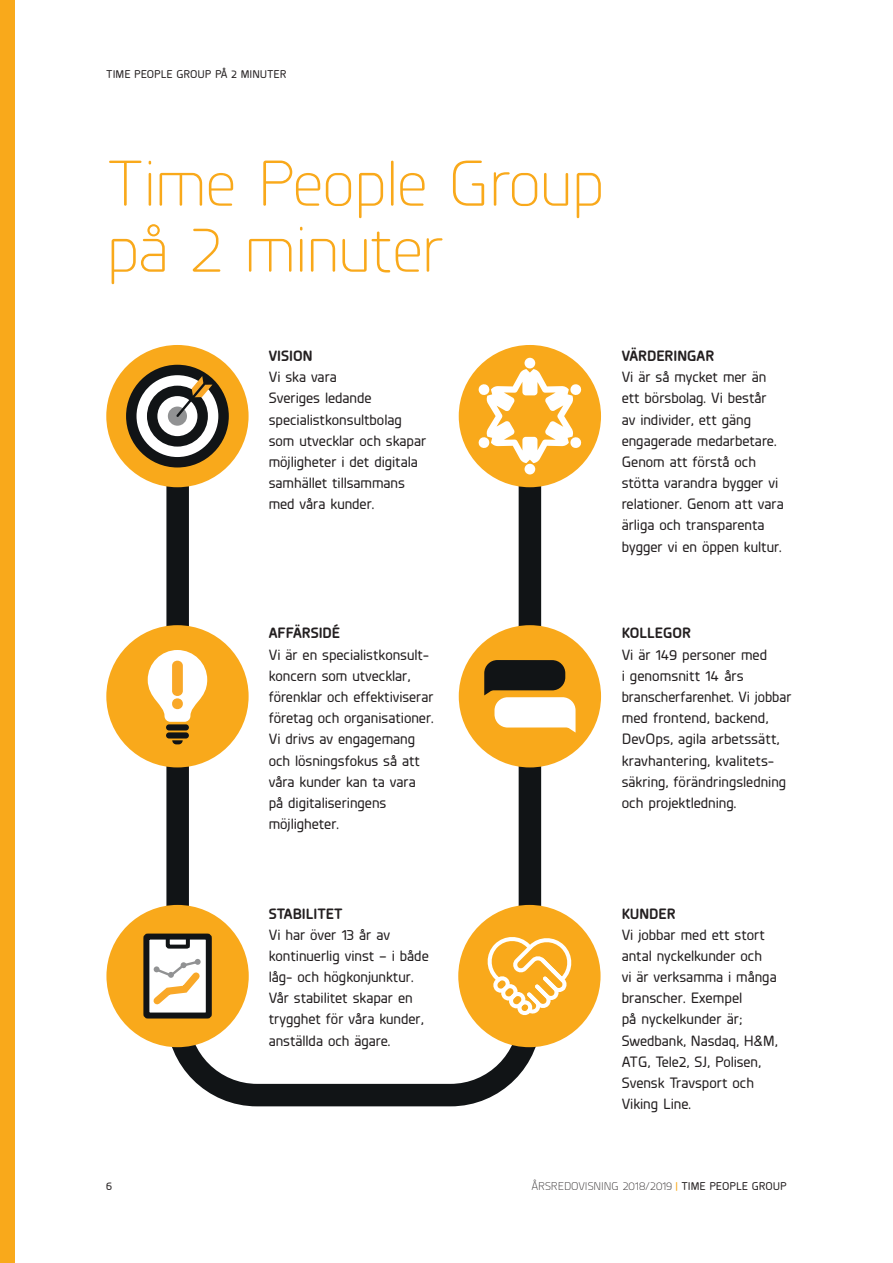
<style>
.page{position:relative;width:893px;height:1263px;background:#fff}
.page>*{position:absolute;margin:0;border:0;box-sizing:border-box;transform-origin:0 0}
.t1{font:300 64.5px/66px "Planer";letter-spacing:-.015em;color:#f9a91b}
.t2{font:500 15px/21.1px "Planer";color:#231f20}
.t3{font:700 15px "Planer";color:#231f20}
.t4{font:300 11.25px "Planer";letter-spacing:-.005em;color:#231f20}
.t5{font:500 11.25px "Planer";letter-spacing:-.005em;color:#231f20}
.s1{font-weight:500;color:#f9a91b}
.s2{font-weight:500}
</style>
<div class="page">
<div style="left:0;top:0;width:15px;height:1263px;background:#f9a91b"></div>
<svg style="left:156px;top:395px;width:396px;height:712px"></svg>
<div style="left:459px;top:625px;width:142px;height:142px;background:#f9a91b;border-radius:50%"></div>
<svg style="left:484px;top:660px;width:91px;height:72px"></svg>
<div style="left:106px;top:625px;width:143px;height:142px;background:#f9a91b;border-radius:50%"></div>
<div style="left:166px;top:724px;width:23px;height:6px;background:#111416;border-radius:3px"></div>
<div style="left:166px;top:732px;width:23px;height:6px;background:#111416;border-radius:3px"></div>
<svg style="left:172px;top:740px;width:11px;height:4px"></svg>
<svg style="left:148px;top:650px;width:59px;height:72px"></svg>
<div style="left:172px;top:698px;width:11px;height:11px;background:#f9a828;border-radius:5px"></div>
<div style="left:172px;top:661px;width:11px;height:35px;background:#f9a828;border-radius:5px"></div>
<div style="left:106px;top:905px;width:143px;height:142px;background:#f9a91b;border-radius:50%"></div>
<div style="left:146px;top:936px;width:63px;height:79px;background:#fff"></div>
<div style="left:143px;top:933px;width:69px;height:85px;border:6px solid #111416"></div>
<div style="left:166px;top:935px;width:24px;height:13px;border:4px solid #111416"></div>
<svg style="left:147px;top:959px;width:59px;height:52px"></svg>
<div style="left:106px;top:345px;width:143px;height:142px;background:#f9a91b;border-radius:50%"></div>
<div style="left:126px;top:365px;width:103px;height:102px;background:#111416;border-radius:50%"></div>
<div style="left:137px;top:375px;width:81px;height:82px;background:#fff;border-radius:50%"></div>
<div style="left:147px;top:386px;width:61px;height:61px;background:#111416;border-radius:50%"></div>
<div style="left:157px;top:396px;width:40px;height:40px;background:#fff;border-radius:50%"></div>
<div style="left:168px;top:406px;width:19px;height:20px;background:#919293;border-radius:50%"></div>
<svg style="left:174px;top:376px;width:38px;height:43px"></svg>
<div style="left:459px;top:345px;width:142px;height:142px;background:#f9a91b;border-radius:50%"></div>
<div style="left:524px;top:358px;width:11px;height:10px;background:#fff;border-radius:50%"></div>
<div style="left:524px;top:464px;width:11px;height:10px;background:#fff;border-radius:50%"></div>
<svg style="left:478px;top:369px;width:104px;height:94px"></svg>
<div style="left:458px;top:905px;width:143px;height:142px;background:#f9a91b;border-radius:50%"></div>
<svg style="left:487px;top:937px;width:85px;height:78px"></svg>
<p class="t5" style="left:106px;top:66px;width:182px">TIME PEOPLE GROUP PÅ 2 MINUTER</p>
<p class="t1" style="left:106px;top:149px;width:500px">Time People Group på 2 minuter</p>
<p class="t3" style="left:269px;top:345px;width:45px">VISION</p>
<p class="t2" style="left:269px;top:366px;width:159px">Vi ska vara<br>Sveriges ledande specialistkonsultbolag som utvecklar och skapar möjligheter i det digitala samhället tillsammans med våra kunder.</p>
<p class="t3" style="left:622px;top:345px;width:94px">VÄRDERINGAR</p>
<p class="t2" style="left:622px;top:366px;width:156px">Vi är så mycket mer än ett börsbolag. Vi består av individer, ett gäng engagerade medarbetare.</p>
<p class="t2" style="left:622px;top:450px;width:164px">Genom att förstå och stötta varandra bygger vi relationer. Genom att vara ärliga och transparenta bygger vi en öppen kultur.</p>
<p class="t3" style="left:269px;top:622px;width:73px">AFFÄRSIDÉ</p>
<p class="t2" style="left:269px;top:643px;width:166px">Vi är en specialistkonsult&shy;koncern som utvecklar, förenklar och effektiviserar företag och organisationer.<br>Vi drivs av engagemang</p>
<p class="t2" style="left:269px;top:749px;width:153px">och lösningsfokus så att våra kunder kan ta vara på digitaliseringens möjligheter.</p>
<p class="t3" style="left:622px;top:622px;width:71px">KOLLEGOR</p>
<p class="t2" style="left:622px;top:643px;width:171px">Vi är 149 personer med<br>i genomsnitt 14 års branscherfarenhet. Vi jobbar</p>
<p class="t2" style="left:622px;top:707px;width:166px">med frontend, backend,<br>DevOps, agila arbetssätt, kravhantering, kvalitets&shy;säkring, förändringsledning och projektledning.</p>
<p class="t3" style="left:269px;top:902px;width:75px">STABILITET</p>
<p class="t2" style="left:269px;top:923px;width:162px">Vi har över 13 år av kontinuerlig vinst – i både låg- och högkonjunktur.<br>Vår stabilitet skapar en trygghet för våra kunder, anställda och ägare.</p>
<p class="t3" style="left:622px;top:902px;width:55px">KUNDER</p>
<p class="t2" style="left:622px;top:923px;width:158px">Vi jobbar med ett stort antal nyckelkunder och<br>vi är verksamma i många branscher. Exempel<br>på nyckelkunder är;<br>Swedbank, Nasdaq, H&amp;M,<br>ATG, Tele2, SJ, Polisen,<br>Svensk Travsport och<br>Viking Line.</p>
<p class="t5" style="left:106px;top:1178px;width:8px">6</p>
<p class="t4" style="left:531px;top:1179px;width:257px">ÅRSREDOVISNING 2018/2019 <span class="s1">|</span> <span class="s2">TIME PEOPLE GROUP</span></p>
</div>
